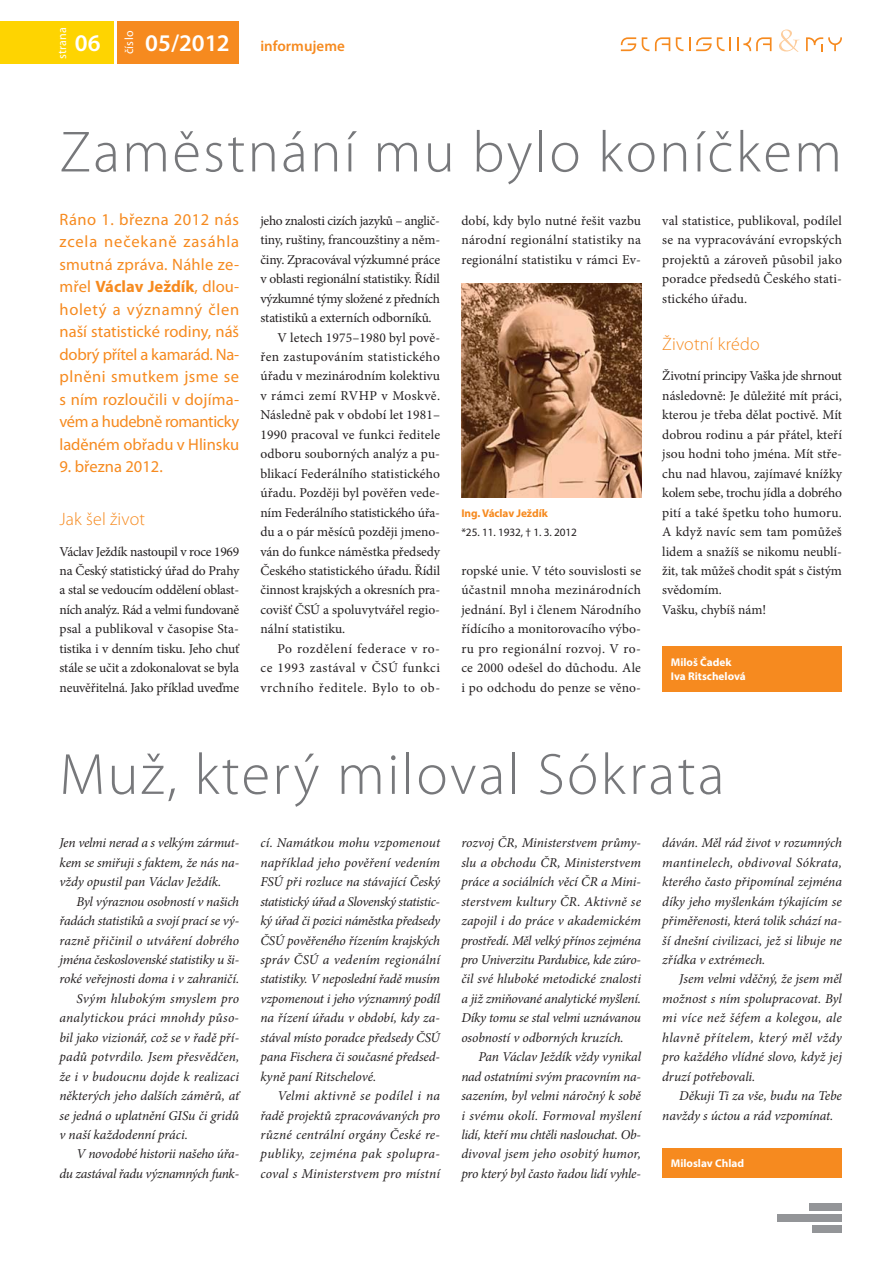
<style>
.page{position:relative;width:893px;height:1263px;background:#fff}
.page>*{position:absolute;margin:0;border:0;box-sizing:border-box;transform-origin:0 0}
.t1{font:300 58.5px "Myriad Pro";letter-spacing:.04em;color:#77787b}
.t2{font:600 24px "Myriad Pro";color:#fff}
.t3{font:300 18px "Myriad Pro";letter-spacing:.01em;color:#f68a1f}
.t4{font:16.5px/22.5px "Myriad Pro";color:#f68a1f;text-align:justify}
.t5{font:600 15px "Myriad Pro";color:#f68a1f}
.t6{font:italic 13.5px/19.5px "Minion Pro";letter-spacing:-.005em;color:#231f20;text-align:justify}
.t7{font:13.5px/19.5px "Minion Pro";color:#231f20;text-align:justify}
.t8{font:13.5px "Minion Pro";letter-spacing:-.025em;color:#231f20}
.t9{font:italic 13.5px "Minion Pro";letter-spacing:.015em;color:#231f20}
.t10{font:13.5px "Minion Pro";letter-spacing:.03em;color:#231f20}
.t11{font:13.5px "Minion Pro";letter-spacing:.04em;color:#231f20}
.t12{font:italic 13.5px "Minion Pro";letter-spacing:-.025em;color:#231f20}
.t13{font:italic 13.5px "Minion Pro";letter-spacing:-.03em;color:#231f20}
.t14{font:13.5px "Minion Pro";letter-spacing:.045em;color:#231f20}
.t15{font:12px "Myriad Pro";letter-spacing:.02em;color:#fff}
.t16{font:700 11.25px/14.2px "Myriad Pro";color:#fff}
.t17{font:11.25px "Myriad Pro";letter-spacing:-.005em;color:#231f20}
.t18{font:700 11.25px "Myriad Pro";letter-spacing:-.005em;color:#f68a1f}
.s1{font-weight:700}
</style>
<div class="page">
<div style="left:117px;top:21px;width:122px;height:43px;background:#f68a1f"></div>
<svg style="left:655px;top:37px;width:15px;height:14px"></svg>
<svg style="left:621px;top:37px;width:15px;height:14px"></svg>
<svg style="left:642px;top:37px;width:7px;height:14px"></svg>
<svg style="left:676px;top:37px;width:7px;height:14px"></svg>
<svg style="left:737px;top:37px;width:34px;height:14px"></svg>
<svg style="left:806px;top:37px;width:36px;height:14px"></svg>
<svg style="left:689px;top:37px;width:42px;height:14px"></svg>
<svg style="left:779px;top:30px;width:21px;height:22px"></svg>
<div style="left:809px;top:1203px;width:33px;height:8px;background:#939598"></div>
<div style="left:778px;top:1214px;width:64px;height:8px;background:#939598"></div>
<div style="left:813px;top:1225px;width:29px;height:8px;background:#939598"></div>
<div style="left:0;top:21px;width:114px;height:43px;background:#fed401"></div>
<div style="left:662px;top:647px;width:180px;height:45px;background:#f68a1f"></div>
<img style="left:461px;top:283px;width:180px;height:214px">
<div style="left:662px;top:1148px;width:180px;height:30px;background:#f68a1f"></div>
<p class="t15" style="left:58px;top:59px;width:34px;rotate:-90deg">strana</p>
<h2 class="t2" style="left:75px;top:34px;width:27px">06</h2>
<p class="t15" style="left:125px;top:54px;width:25px;rotate:-90deg">číslo</p>
<h2 class="t2" style="left:145px;top:34px;width:86px">05/2012</h2>
<p class="t5" style="left:260px;top:40px;width:86px">informujeme</p>
<h1 class="t1" style="left:60px;top:130px;width:784px">Zaměstnání mu bylo koníčkem</h1>
<p class="t4" style="left:60px;top:210px;width:181px">Ráno 1. března 2012 nás zcela nečekaně zasáhla smutná zpráva. Náhle ze&shy;mřel <span class="s1">Václav Ježdík</span>, dlou&shy;holetý a významný člen naší statistické rodiny, náš dobrý přítel a kamarád. Na&shy;plněni smutkem jsme se s ním rozloučili v dojíma&shy;vém a hudebně romanticky laděném obřadu v Hlinsku</p>
<p class="t4" style="left:60px;top:457px;width:105px">9. března 2012.</p>
<h3 class="t3" style="left:60px;top:512px;width:87px">Jak šel život</h3>
<p class="t7" style="left:60px;top:543px;width:181px">Václav Ježdík nastoupil v roce 1969 na Český statistický úřad do Prahy a stal se vedoucím oddělení oblast&shy;ních analýz. Rád a velmi fundovaně psal a publikoval v časopise Sta&shy;tistika i v denním tisku. Jeho chuť stále se učit a zdokonalovat se byla neuvěřitelná. Jako příklad uveďme</p>
<p class="t8" style="left:260px;top:215px;width:181px">jeho znalosti cizích jazyků – anglič-</p>
<p class="t7" style="left:260px;top:231px;width:181px">tiny, ruštiny, francouzštiny a něm-</p>
<p class="t7" style="left:260px;top:251px;width:181px">činy. Zpracovával výzkumné práce</p>
<p class="t7" style="left:260px;top:270px;width:181px">v oblasti regionální statistiky. Řídil</p>
<p class="t8" style="left:260px;top:293px;width:181px">výzkumné týmy složené z předních</p>
<p class="t7" style="left:260px;top:309px;width:173px">statistiků a externích odborníků.</p>
<p class="t7" style="left:277px;top:329px;width:164px">V letech 1975–1980 byl pově-</p>
<p class="t10" style="left:260px;top:351px;width:181px">řen zastupováním statistického</p>
<p class="t7" style="left:260px;top:368px;width:181px">úřadu v mezinárodním kolektivu</p>
<p class="t10" style="left:260px;top:390px;width:181px">v rámci zemí RVHP v Moskvě.</p>
<p class="t7" style="left:260px;top:406px;width:181px">Následně pak v období let 1981–</p>
<p class="t7" style="left:260px;top:426px;width:181px">1990 pracoval ve funkci ředitele</p>
<p class="t7" style="left:260px;top:445px;width:181px">odboru souborných analýz a pu-</p>
<p class="t7" style="left:260px;top:465px;width:181px">blikací Federálního statistického</p>
<p class="t7" style="left:260px;top:484px;width:181px">úřadu. Později byl pověřen vede-</p>
<p class="t7" style="left:260px;top:504px;width:181px">ním Federálního statistického úřa-</p>
<p class="t7" style="left:260px;top:523px;width:181px">du a o pár měsíců později jmeno-</p>
<p class="t7" style="left:260px;top:543px;width:181px">ván do funkce náměstka předsedy</p>
<p class="t7" style="left:260px;top:562px;width:181px">Českého statistického úřadu. Řídil</p>
<p class="t7" style="left:260px;top:581px;width:181px">činnost krajských a okresních pra-</p>
<p class="t7" style="left:260px;top:601px;width:181px">covišť ČSÚ a spoluvytvářel regio-</p>
<p class="t7" style="left:260px;top:620px;width:86px">nální statistiku.</p>
<p class="t11" style="left:277px;top:643px;width:164px">Po rozdělení federace v ro-</p>
<p class="t11" style="left:260px;top:663px;width:181px">ce 1993 zastával v ČSÚ funkci</p>
<p class="t14" style="left:260px;top:682px;width:181px">vrchního ředitele. Bylo to ob-</p>
<p class="t7" style="left:461px;top:212px;width:181px">dobí, kdy bylo nutné řešit vazbu národní regionální statistiky na regionální statistiku v rámci Ev-</p>
<p class="t18" style="left:461px;top:509px;width:88px">Ing. Václav Ježdík</p>
<p class="t17" style="left:461px;top:528px;width:117px">*25. 11. 1932, † 1. 3. 2012</p>
<p class="t7" style="left:461px;top:562px;width:181px">ropské unie. V této souvislosti se účastnil mnoha mezinárodních jednání. Byl i členem Národního řídícího a monitorovacího výbo&shy;ru pro regionální rozvoj. V ro&shy;ce 2000 odešel do důchodu. Ale i po odchodu do penze se věno-</p>
<p class="t7" style="left:662px;top:212px;width:181px">val statistice, publikoval, podílel se na vypracovávání evropských projektů a zároveň působil jako poradce předsedů Českého stati&shy;stického úřadu.</p>
<h3 class="t3" style="left:662px;top:337px;width:99px">Životní krédo</h3>
<p class="t7" style="left:662px;top:368px;width:181px;text-align:left">Životní principy Vaška jde shrnout následovně: Je důležité mít práci, kterou je třeba dělat poctivě. Mít dobrou rodinu a pár přátel, kteří jsou hodni toho jména. Mít stře&shy;chu nad hlavou, zajímavé knížky kolem sebe, trochu jídla a dobrého pití a také špetku toho humoru.<br>A když navíc sem tam pomůžeš lidem a snažíš se nikomu neublí&shy;žit, tak můžeš chodit spát s čistým svědomím.<br>Vašku, chybíš nám!</p>
<p class="t16" style="left:671px;top:656px;width:77px">Miloš Čadek<br>Iva Ritschelová</p>
<h1 class="t1" style="left:60px;top:752px;width:666px">Muž, který miloval Sókrata</h1>
<p class="t6" style="left:60px;top:834px;width:181px">Jen velmi nerad a s velkým zármut&shy;kem se smiřuji s faktem, že nás na&shy;vždy opustil pan Václav Ježdík.</p>
<p class="t6" style="left:77px;top:893px;width:164px">Byl výraznou osobností v našich</p>
<p class="t6" style="left:60px;top:912px;width:181px">řadách statistiků a svojí prací se vý-</p>
<p class="t6" style="left:60px;top:932px;width:181px">razně přičinil o utváření dobrého</p>
<p class="t12" style="left:60px;top:954px;width:181px">jména československé statistiky u ši-</p>
<p class="t6" style="left:60px;top:970px;width:181px">roké veřejnosti doma i v zahraničí.</p>
<p class="t9" style="left:77px;top:993px;width:164px">Svým hlubokým smyslem pro</p>
<p class="t6" style="left:60px;top:1009px;width:181px">analytickou práci mnohdy půso-</p>
<p class="t6" style="left:60px;top:1029px;width:181px">bil jako vizionář, což se v řadě pří-</p>
<p class="t9" style="left:60px;top:1051px;width:181px">padů potvrdilo. Jsem přesvědčen,</p>
<p class="t6" style="left:60px;top:1068px;width:181px">že i v budoucnu dojde k realizaci</p>
<p class="t6" style="left:60px;top:1087px;width:181px">některých jeho dalších záměrů, ať</p>
<p class="t6" style="left:60px;top:1107px;width:181px">se jedná o uplatnění GISu či gridů</p>
<p class="t6" style="left:60px;top:1126px;width:130px">v naší každodenní práci.</p>
<p class="t6" style="left:77px;top:1145px;width:164px">V novodobé historii našeho úřa-</p>
<p class="t13" style="left:60px;top:1168px;width:181px">du zastával řadu významných funk-</p>
<p class="t6" style="left:260px;top:834px;width:181px">cí. Namátkou mohu vzpomenout například jeho pověření vedením FSÚ při rozluce na stávající Český statistický úřad a Slovenský statistic&shy;ký úřad či pozici náměstka předsedy ČSÚ pověřeného řízením krajských správ ČSÚ a vedením regionální statistiky. V neposlední řadě musím vzpomenout i jeho významný podíl na řízení úřadu v období, kdy za&shy;stával místo poradce předsedy ČSÚ pana Fischera či současné předsed&shy;kyně paní Ritschelové.</p>
<p class="t6" style="left:260px;top:1087px;width:181px;text-indent:17px">Velmi aktivně se podílel i na řadě projektů zpracovávaných pro různé centrální orgány České re&shy;publiky, zejména pak spolupra&shy;coval s Ministerstvem pro místní</p>
<p class="t6" style="left:461px;top:834px;width:181px">rozvoj ČR, Ministerstvem průmy&shy;slu a obchodu ČR, Ministerstvem práce a sociálních věcí ČR a Mini&shy;sterstvem kultury ČR. Aktivně se zapojil i do práce v akademickém prostředí. Měl velký přínos zejména pro Univerzitu Pardubice, kde zúro&shy;čil své hluboké metodické znalosti a již zmiňované analytické myšlení.<br>Díky tomu se stal velmi uznávanou osobností v odborných kruzích.</p>
<p class="t6" style="left:461px;top:1048px;width:181px;text-indent:17px">Pan Václav Ježdík vždy vynikal nad ostatními svým pracovním na&shy;sazením, byl velmi náročný k sobě i svému okolí. Formoval myšlení lidí, kteří mu chtěli naslouchat. Ob&shy;divoval jsem jeho osobitý humor, pro který byl často řadou lidí vyhle-</p>
<p class="t6" style="left:662px;top:834px;width:181px">dáván. Měl rád život v rozumných mantinelech, obdivoval Sókrata, kterého často připomínal zejména díky jeho myšlenkám týkajícím se přiměřenosti, která tolik schází na&shy;ší dnešní civilizaci, jež si libuje ne zřídka v extrémech.</p>
<p class="t6" style="left:662px;top:970px;width:181px;text-indent:17px">Jsem velmi vděčný, že jsem měl možnost s ním spolupracovat. Byl mi více než šéfem a kolegou, ale hlavně přítelem, který měl vždy pro každého vlídné slovo, když jej druzí potřebovali.</p>
<p class="t6" style="left:662px;top:1087px;width:181px;text-indent:17px">Děkuji Ti za vše, budu na Tebe navždy s úctou a rád vzpomínat.</p>
<p class="t16" style="left:671px;top:1157px;width:75px">Miloslav Chlad</p>
</div>
